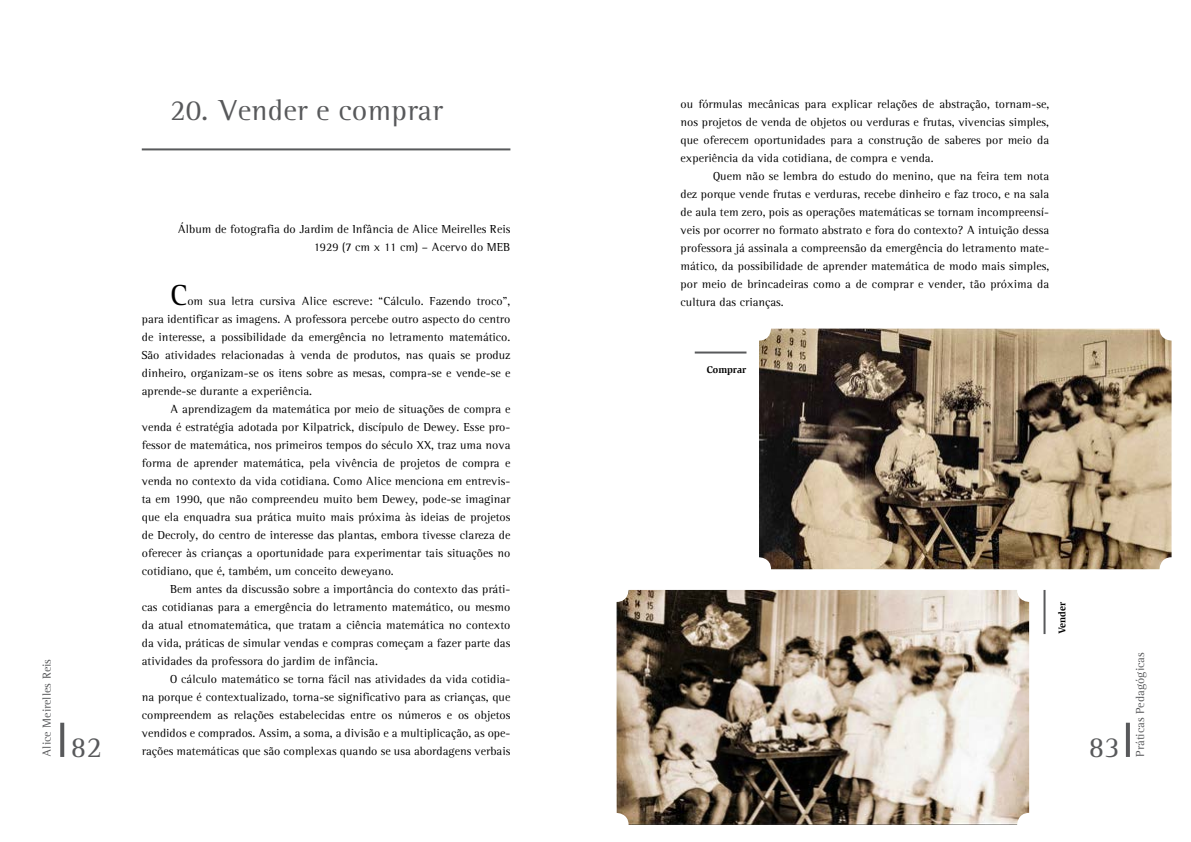
<style>
.page{position:relative;width:1191px;height:842px;background:#fff}
.page>*{position:absolute;margin:0;border:0;box-sizing:border-box;transform-origin:0 0}
.t1{font:30px "Leftist Mono Serif";color:#58595b}
.t2{font:30px "Leftist Mono Serif";color:#000}
.t3{font:12px/18px "Leftist Mono Serif";color:#000;text-align:justify}
.t4{font:12px "Leftist Mono Serif";color:#58595b}
.t5{font:700 10px "Slimbach Std";color:#000}
</style>
<div class="page">
<svg style="left:60px;top:723px;width:4px;height:34px"></svg>
<svg style="left:1125px;top:723px;width:4px;height:34px"></svg>
<hr style="left:142px;top:148px;width:368px;height:2px;background:#58595b">
<img style="left:759px;top:329px;width:412px;height:240px">
<img style="left:616px;top:590px;width:413px;height:235px">
<hr style="left:694px;top:351px;width:52px;height:2px;background:#58595b">
<hr style="left:1043px;top:590px;width:2px;height:44px;background:#58595b">
<p class="t4" style="left:40px;top:757px;width:100px;rotate:-90deg">Alice Meirelles Reis</p>
<h1 class="t1" style="left:170px;top:93px;width:274px">20. Vender e comprar</h1>
<p class="t3" style="left:680px;top:95px;width:370px">ou fórmulas mecânicas para explicar relações de abstração, tornam-se, nos projetos de venda de objetos ou verduras e frutas, vivencias simples, que oferecem oportunidades para a construção de saberes por meio da experiência da vida cotidiana, de compra e venda.</p>
<p class="t3" style="left:680px;top:167px;width:370px;text-indent:33px">Quem não se lembra do estudo do menino, que na feira tem nota dez porque vende frutas e verduras, recebe dinheiro e faz troco, e na sala de aula tem zero, pois as operações matemáticas se tornam incompreensí&shy;veis por ocorrer no formato abstrato e fora do contexto? A intuição dessa professora já assinala a compreensão da emergência do letramento mate&shy;mático, da possibilidade de aprender matemática de modo mais simples, por meio de brincadeiras como a de comprar e vender, tão próxima da cultura das crianças.</p>
<p class="t3" style="left:178px;top:220px;width:334px;text-align:right">Álbum de fotografia do Jardim de Infância de Alice Meirelles Reis<br>1929 (7 cm x 11 cm) – Acervo do MEB</p>
<h1 class="t2" style="left:170px;top:278px;width:19px">C</h1>
<p class="t3" style="left:142px;top:292px;width:370px;text-indent:46px">om sua letra cursiva Alice escreve: “Cálculo. Fazendo troco”, para identificar as imagens. A professora percebe outro aspecto do centro de interesse, a possibilidade da emergência no letramento matemático.<br>São atividades relacionadas à venda de produtos, nas quais se produz dinheiro, organizam-se os itens sobre as mesas, compra-se e vende-se e aprende-se durante a experiência.</p>
<p class="t3" style="left:142px;top:400px;width:370px;text-indent:28px">A aprendizagem da matemática por meio de situações de compra e venda é estratégia adotada por Kilpatrick, discípulo de Dewey. Esse pro&shy;fessor de matemática, nos primeiros tempos do século XX, traz uma nova forma de aprender matemática, pela vivência de projetos de compra e venda no contexto da vida cotidiana. Como Alice menciona em entrevis&shy;ta em 1990, que não compreendeu muito bem Dewey, pode-se imaginar que ela enquadra sua prática muito mais próxima às ideias de projetos de Decroly, do centro de interesse das plantas, embora tivesse clareza de oferecer às crianças a oportunidade para experimentar tais situações no cotidiano, que é, também, um conceito deweyano.</p>
<p class="t3" style="left:142px;top:580px;width:370px;text-indent:28px">Bem antes da discussão sobre a importância do contexto das práti&shy;cas cotidianas para a emergência do letramento matemático, ou mesmo da atual etnomatemática, que tratam a ciência matemática no contexto da vida, práticas de simular vendas e compras começam a fazer parte das atividades da professora do jardim de infância.</p>
<p class="t3" style="left:142px;top:670px;width:370px;text-indent:28px">O cálculo matemático se torna fácil nas atividades da vida cotidia&shy;na porque é contextualizado, torna-se significativo para as crianças, que compreendem as relações estabelecidas entre os números e os objetos vendidos e comprados. Assim, a soma, a divisão e a multiplicação, as ope&shy;rações matemáticas que são complexas quando se usa abordagens verbais</p>
<p class="t5" style="left:706px;top:364px;width:41px">Comprar</p>
<p class="t5" style="left:1056px;top:634px;width:34px;rotate:-90deg">Vender</p>
<h1 class="t1" style="left:71px;top:730px;width:33px">82</h1>
<h1 class="t1" style="left:1089px;top:730px;width:33px">83</h1>
<p class="t4" style="left:1133px;top:757px;width:106px;rotate:-90deg">Práticas Pedagógicas</p>
</div>
